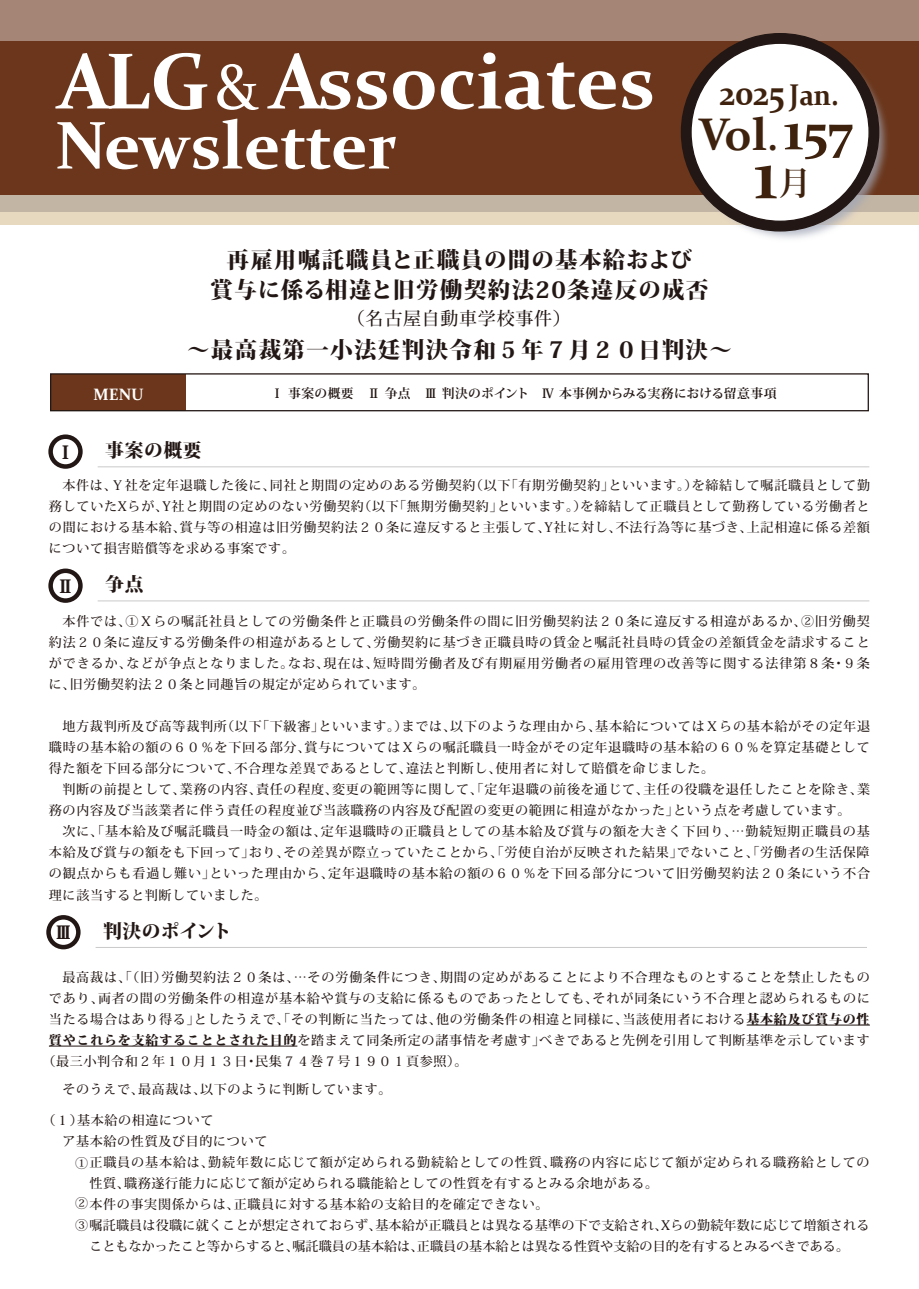
<style>
.page{position:relative;width:919px;height:1289px;background:#fff}
.page>*{position:absolute;margin:0;border:0;box-sizing:border-box;transform-origin:0 0}
.t1{font:700 79.8px "Constantia";color:#fff}
.t2{font:700 70.5px "Constantia";color:#3f220e;scale:.93 1}
.t3{font:700 67.8px "Constantia";color:#fff}
.t4{font:700 55.8px "Constantia";color:#fff}
.t5{font:700 45.75px "Constantia";color:#3f220e}
.t6{font:700 36.75px "Constantia";color:#3f220e;scale:.9 1}
.t7{font:800 22.5px/30px "Koz Min Pro";letter-spacing:.06em;color:#221714;text-align:center}
.t8{font:800 18.75px "Koz Min Pro";color:#221714}
.t9{font:800 18.75px "Koz Min Pro";letter-spacing:.03em;color:#221714}
.t10{font:500 18px "Koz Min Pro";letter-spacing:.04em;color:#221714}
.t11{font:800 18px "Koz Min Pro";color:#221714;scale:.96 1}
.t12{font:700 16.5px "Constantia";color:#fff}
.t13{font:500 13.05px/21px "Koz Min Pro";letter-spacing:.05em;color:#221714;text-align:justify}
.t14{font:500 13.05px "Koz Min Pro";letter-spacing:.02em;color:#221714}
.t15{font:500 13.05px "Koz Min Pro";letter-spacing:.005em;color:#221714}
.t16{font:700 12.75px "Koz Min Pro";letter-spacing:.03em;color:#221714}
.s1{font-weight:400;font-size:66px}
.s2{font-size:30px}
.s3{font-size:36.75px}
.s4{font-size:55.35px;color:#3e220e}
.s5{font-size:51px;color:#3e220e}
.s6{font-family:"Koz Min Pr 6 N";font-size:33px}
.s7{font-weight:800}
</style>
<div class="page">
<hr style="left:746px;top:1024px;width:123px;height:1px;background:#221714">
<hr style="left:49px;top:1045px;width:248px;height:1px;background:#221714">
<div style="left:0;top:0;width:918px;height:195px;background:#6b361b"></div>
<svg style="left:0;top:195px;width:918px;height:30px;background:#d2c4b0"></svg>
<div style="left:0;top:0;width:918px;height:41px;background:#a58575"></div>
<img style="left:754px;top:101px;width:139px;height:138px">
<svg style="left:680px;top:33px;width:199px;height:199px"></svg>
<div style="left:51px;top:374px;width:135px;height:37px;background:#6b361b"></div>
<div style="left:50px;top:373px;width:818px;height:38px;border:1px solid #221714"></div>
<hr style="left:96px;top:947px;width:770px;height:1px;background:#c9c9c9">
<svg style="left:49px;top:917px;width:29px;height:30px"></svg>
<div style="left:46px;top:915px;width:35px;height:34px;border:4px solid #221714;border-radius:50%"></div>
<hr style="left:98px;top:600px;width:771px;height:1px;background:#c9c9c9">
<svg style="left:51px;top:571px;width:29px;height:29px"></svg>
<div style="left:48px;top:568px;width:35px;height:35px;border:4px solid #221714;border-radius:50%"></div>
<hr style="left:98px;top:466px;width:771px;height:1px;background:#c9c9c9">
<svg style="left:51px;top:437px;width:29px;height:29px"></svg>
<div style="left:48px;top:434px;width:35px;height:35px;border:4px solid #221714;border-radius:50%"></div>
<h1 class="t1" style="left:57px;top:26px;width:599px">ALG<span class="s1">&amp;</span>Associates</h1>
<h3 class="t3" style="left:55px;top:99px;width:343px">Newsletter</h3>
<h3 class="t4" style="left:105px;top:43px;width:486px">vance Legal Group</h3>
<h3 class="t6" style="left:719px;top:67px;width:134px">2025 <span class="s2">Jan.</span></h3>
<h3 class="t5" style="left:698px;top:103px;width:155px">Vol<span class="s3">.</span> <span class="s4">1</span><span class="s5">57</span></h3>
<h2 class="t2" style="left:753px;top:126px;width:64px">1<span class="s6">月</span></h2>
<h3 class="t7" style="left:210px;top:243px;width:499px">再雇用嘱託職員と正職員の間の基本給および<br>賞与に係る相違と旧労働契約法20条違反の成否</h3>
<h3 class="t7" style="left:187px;top:333px;width:546px">～最高裁第一小法廷判決令和５年７月２０日判決～</h3>
<h3 class="t10" style="left:347px;top:306px;width:225px">（名古屋自動車学校事件）</h3>
<p class="t12" style="left:93px;top:382px;width:52px">MENU</p>
<p class="t16" style="left:271px;top:384px;width:507px">Ⅰ 事案の概要　Ⅱ 争点　Ⅲ 判決のポイント　Ⅳ 本事例からみる実務における留意事項</p>
<h3 class="t11" style="left:57px;top:438px;width:19px">Ⅰ</h3>
<h3 class="t9" style="left:105px;top:436px;width:98px">事案の概要</h3>
<p class="t13" style="left:49px;top:474px;width:822px;text-indent:13px">本件は、Ｙ社を定年退職した後に、同社と期間の定めのある労働契約（以下「有期労働契約」といいます。）を締結して嘱託職員として勤務していたXらが、Y社と期間の定めのない労働契約（以下「無期労働契約」といいます。）を締結して正職員として勤務している労働者との間における基本給、賞与等の相違は旧労働契約法２０条に違反すると主張して、Y社に対し、不法行為等に基づき、上記相違に係る差額について損害賠償等を求める事案です。</p>
<h3 class="t11" style="left:57px;top:572px;width:19px">Ⅱ</h3>
<h3 class="t9" style="left:105px;top:570px;width:40px">争点</h3>
<p class="t13" style="left:49px;top:610px;width:822px;text-indent:13px">本件では、①Ｘらの嘱託社員としての労働条件と正職員の労働条件の間に旧労働契約法２０条に違反する相違があるか、②旧労働契約法２０条に違反する労働条件の相違があるとして、労働契約に基づき正職員時の賃金と嘱託社員時の賃金の差額賃金を請求することができるか、などが争点となりました。なお、現在は、短時間労働者及び有期雇用労働者の雇用管理の改善等に関する法律第８条・９条に、旧労働契約法２０条と同趣旨の規定が定められています。</p>
<p class="t13" style="left:49px;top:715px;width:822px;text-indent:13px">地方裁判所及び高等裁判所（以下「下級審」といいます。）までは、以下のような理由から、基本給についてはＸらの基本給がその定年退職時の基本給の額の６０％を下回る部分、賞与についてはＸらの嘱託職員一時金がその定年退職時の基本給の６０％を算定基礎として得た額を下回る部分について、不合理な差異であるとして、違法と判断し、使用者に対して賠償を命じました。</p>
<p class="t13" style="left:49px;top:778px;width:822px;text-indent:13px">判断の前提として、業務の内容、責任の程度、変更の範囲等に関して、「定年退職の前後を通じて、主任の役職を退任したことを除き、業務の内容及び当該業者に伴う責任の程度並び当該職務の内容及び配置の変更の範囲に相違がなかった」という点を考慮しています。</p>
<p class="t13" style="left:49px;top:820px;width:822px;text-indent:13px">次に、「基本給及び嘱託職員一時金の額は、定年退職時の正職員としての基本給及び賞与の額を大きく下回り、…勤続短期正職員の基本給及び賞与の額をも下回って」おり、その差異が際立っていたことから、「労使自治が反映された結果」でないこと、「労働者の生活保障の観点からも看過し難い」といった理由から、定年退職時の基本給の額の６０％を下回る部分について旧労働契約法２０条にいう不合理に該当すると判断していました。</p>
<h3 class="t11" style="left:55px;top:919px;width:19px">Ⅲ</h3>
<h3 class="t8" style="left:103px;top:917px;width:130px">判決のポイント</h3>
<p class="t13" style="left:62px;top:965px;width:809px">最高裁は、「（旧）労働契約法２０条は、…その労働条件につき、期間の定めがあることにより不合理なものとすることを禁止したもの</p>
<p class="t13" style="left:49px;top:986px;width:822px">であり、両者の間の労働条件の相違が基本給や賞与の支給に係るものであったとしても、それが同条にいう不合理と認められるものに</p>
<p class="t13" style="left:49px;top:1007px;width:822px">当たる場合はあり得る」としたうえで、「その判断に当たっては、他の労働条件の相違と同様に、当該使用者における<span class="s7">基本給及び賞与の性</span></p>
<p class="t13" style="left:49px;top:1028px;width:822px"><span class="s7">質やこれらを支給することとされた目的</span>を踏まえて同条所定の諸事情を考慮す」べきであると先例を引用して判断基準を示しています</p>
<p class="t13" style="left:42px;top:1049px;width:426px">（最三小判令和２年１０月１３日・民集７４巻７号１９０１頁参照）。</p>
<p class="t13" style="left:62px;top:1078px;width:330px">そのうえで、最高裁は、以下のように判断しています。</p>
<p class="t13" style="left:42px;top:1108px;width:172px">（１）基本給の相違について</p>
<p class="t13" style="left:62px;top:1129px;width:206px">ア基本給の性質及び目的について</p>
<p class="t13" style="left:75px;top:1150px;width:796px">①正職員の基本給は、勤続年数に応じて額が定められる勤続給としての性質、職務の内容に応じて額が定められる職務給としての</p>
<p class="t13" style="left:89px;top:1171px;width:570px">性質、職務遂行能力に応じて額が定められる職能給としての性質を有するとみる余地がある。</p>
<p class="t13" style="left:75px;top:1192px;width:475px">②本件の事実関係からは、正職員に対する基本給の支給目的を確定できない。</p>
<p class="t14" style="left:75px;top:1215px;width:796px">③嘱託職員は役職に就くことが想定されておらず、基本給が正職員とは異なる基準の下で支給され、Xらの勤続年数に応じて増額される</p>
<p class="t15" style="left:89px;top:1236px;width:761px">こともなかったこと等からすると、嘱託職員の基本給は、正職員の基本給とは異なる性質や支給の目的を有するとみるべきである。</p>
</div>
